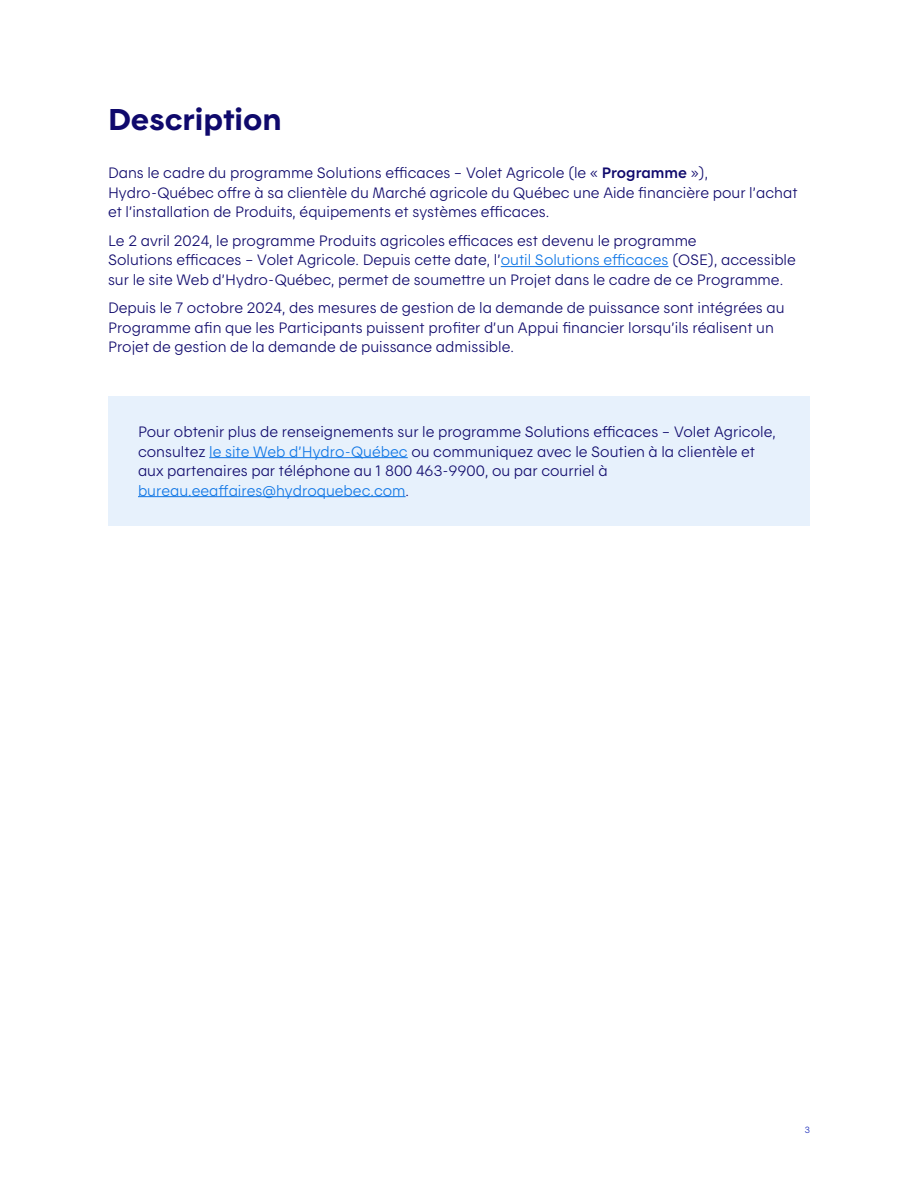
<style>
.page{position:relative;width:918px;height:1188px;background:#fff}
.page>*{position:absolute;margin:0;border:0;box-sizing:border-box;transform-origin:0 0}
.t1{font:30px "Hydro Quebec Gras";color:#0f096c}
.t2{font:15px/19.5px "Hydro Quebec Maigre";color:#0f096c}
.t3{font:9px "Hydro Quebec Maigre";color:#1224b8}
.s1{font-family:"Hydro Quebec Demi"}
.s2{color:#0e75e5}
</style>
<div class="page">
<hr style="left:501px;top:266px;width:167px;height:1px;background:#0e75e5">
<div style="left:108px;top:396px;width:702px;height:130px;background:#e7f1fc"></div>
<hr style="left:209px;top:457px;width:199px;height:1px;background:#0e75e5">
<hr style="left:138px;top:496px;width:268px;height:1px;background:#0e75e5">
<h2 class="t1" style="left:108px;top:101px;width:175px">Description</h2>
<p class="t2" style="left:108px;top:163px;width:691px">Dans le cadre du programme Solutions efficaces – Volet Agricole (le « <span class="s1">Programme</span> »),<br>Hydro‑Québec offre à sa clientèle du Marché agricole du Québec une Aide financière pour l’achat et l’installation de Produits, équipements et systèmes efficaces.</p>
<p class="t2" style="left:108px;top:231px;width:689px">Le 2 avril 2024, le programme Produits agricoles efficaces est devenu le programme<br>Solutions efficaces – Volet Agricole. Depuis cette date, l’<span class="s2">outil Solutions efficaces</span> (OSE), accessible sur le site Web d’Hydro‑Québec, permet de soumettre un Projet dans le cadre de ce Programme.</p>
<p class="t2" style="left:108px;top:298px;width:678px">Depuis le 7 octobre 2024, des mesures de gestion de la demande de puissance sont intégrées au<br>Programme afin que les Participants puissent profiter d’un Appui financier lorsqu’ils réalisent un<br>Projet de gestion de la demande de puissance admissible.</p>
<p class="t2" style="left:138px;top:422px;width:639px">Pour obtenir plus de renseignements sur le programme Solutions efficaces – Volet Agricole, consultez <span class="s2">le site Web d’Hydro‑Québec</span> ou communiquez avec le Soutien à la clientèle et aux partenaires par téléphone au 1 800 463-9900, ou par courriel à <span class="s2">bureau.eeaffaires@hydroquebec.com</span>.</p>
<p class="t3" style="left:805px;top:1124px;width:7px">3</p>
</div>
